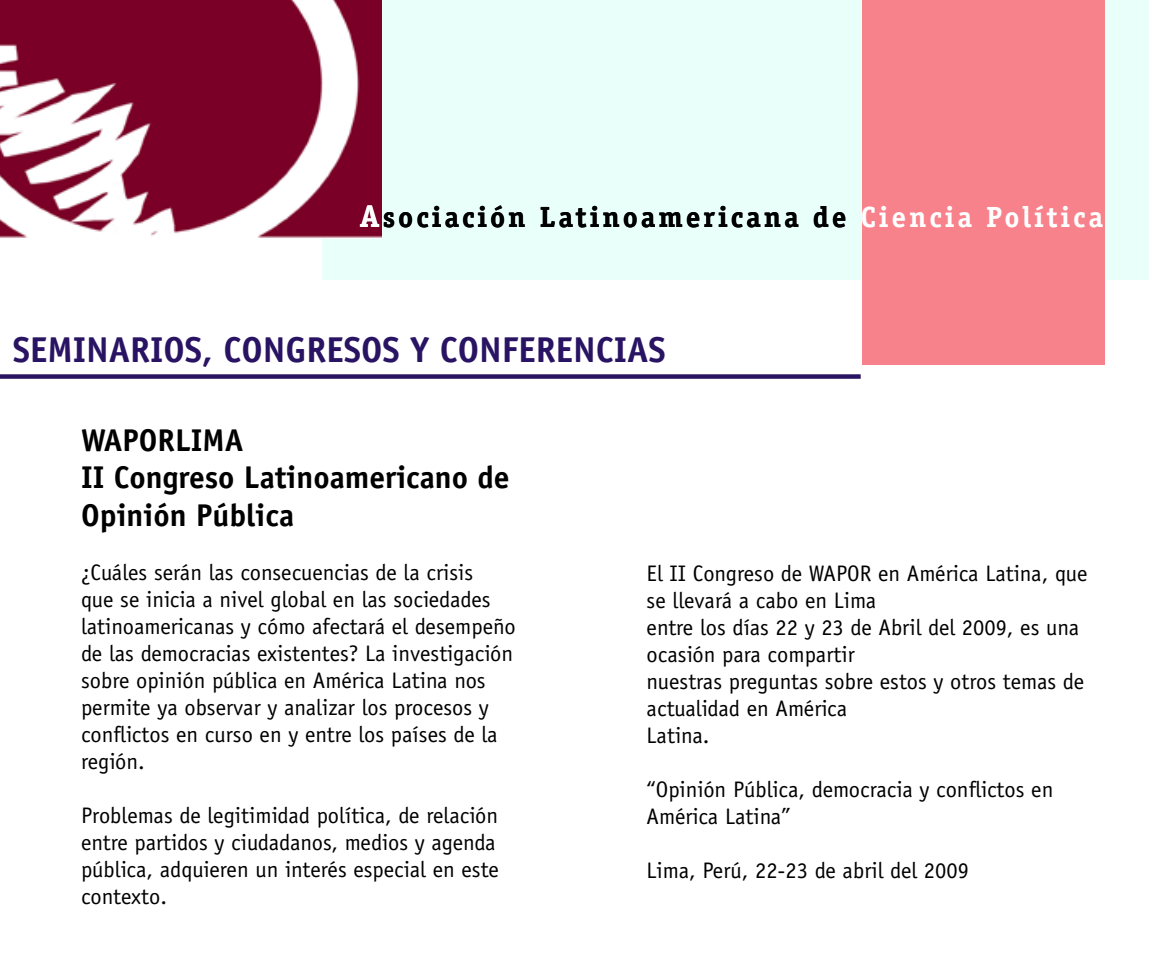
<style>
.page{position:relative;width:1149px;height:957px;background:#fff}
.page>*{position:absolute;margin:0;border:0;box-sizing:border-box;transform-origin:0 0}
.t1{font:700 36px "Officina Sans Std";color:#291363}
.t2{font:700 31.5px/37.8px "Officina Sans Std";color:#000}
.t3{font:700 29.25px "Officina Serif Std";letter-spacing:.1em;color:#000}
.t4{font:22.5px/27px "Officina Sans Std";color:#000}
.s1{font-size:31.5px;color:#fff}
.s2{color:#fff}
</style>
<div class="page">
<div style="left:322px;top:0;width:826px;height:279px;background:#e9fffa"></div>
<img style="left:0;top:0;width:381px;height:238px">
<div style="left:862px;top:0;width:242px;height:364px;background:#f8828b"></div>
<div style="left:0;top:374px;width:860px;height:5px;background:#291363"></div>
<h3 class="t3" style="left:360px;top:199px;width:744px"><span class="s1">A</span>sociación Latinoamericana de <span class="s2">Ciencia Política</span></h3>
<h1 class="t1" style="left:13px;top:328px;width:654px">SEMINARIOS, CONGRESOS Y CONFERENCIAS</h1>
<h2 class="t2" style="left:81px;top:420px;width:430px">WAPORLIMA<br>II Congreso Latinoamericano de<br>Opinión Pública</h2>
<p class="t4" style="left:81px;top:559px;width:436px">¿Cuáles serán las consecuencias de la crisis<br>que se inicia a nivel global en las sociedades latinoamericanas y cómo afectará el desempeño de las democracias existentes? La investigación sobre opinión pública en América Latina nos permite ya observar y analizar los procesos y conflictos en curso en y entre los países de la región.</p>
<p class="t4" style="left:81px;top:802px;width:419px">Problemas de legitimidad política, de relación entre partidos y ciudadanos, medios y agenda pública, adquieren un interés especial en este contexto.</p>
<p class="t4" style="left:646px;top:560px;width:442px">El II Congreso de WAPOR en América Latina, que se llevará a cabo en Lima<br>entre los días 22 y 23 de Abril del 2009, es una ocasión para compartir<br>nuestras preguntas sobre estos y otros temas de actualidad en América<br>Latina.</p>
<p class="t4" style="left:646px;top:776px;width:408px">“Opinión Pública, democracia y conflictos en<br>América Latina”</p>
<p class="t4" style="left:646px;top:857px;width:324px">Lima, Perú, 22-23 de abril del 2009</p>
</div>
